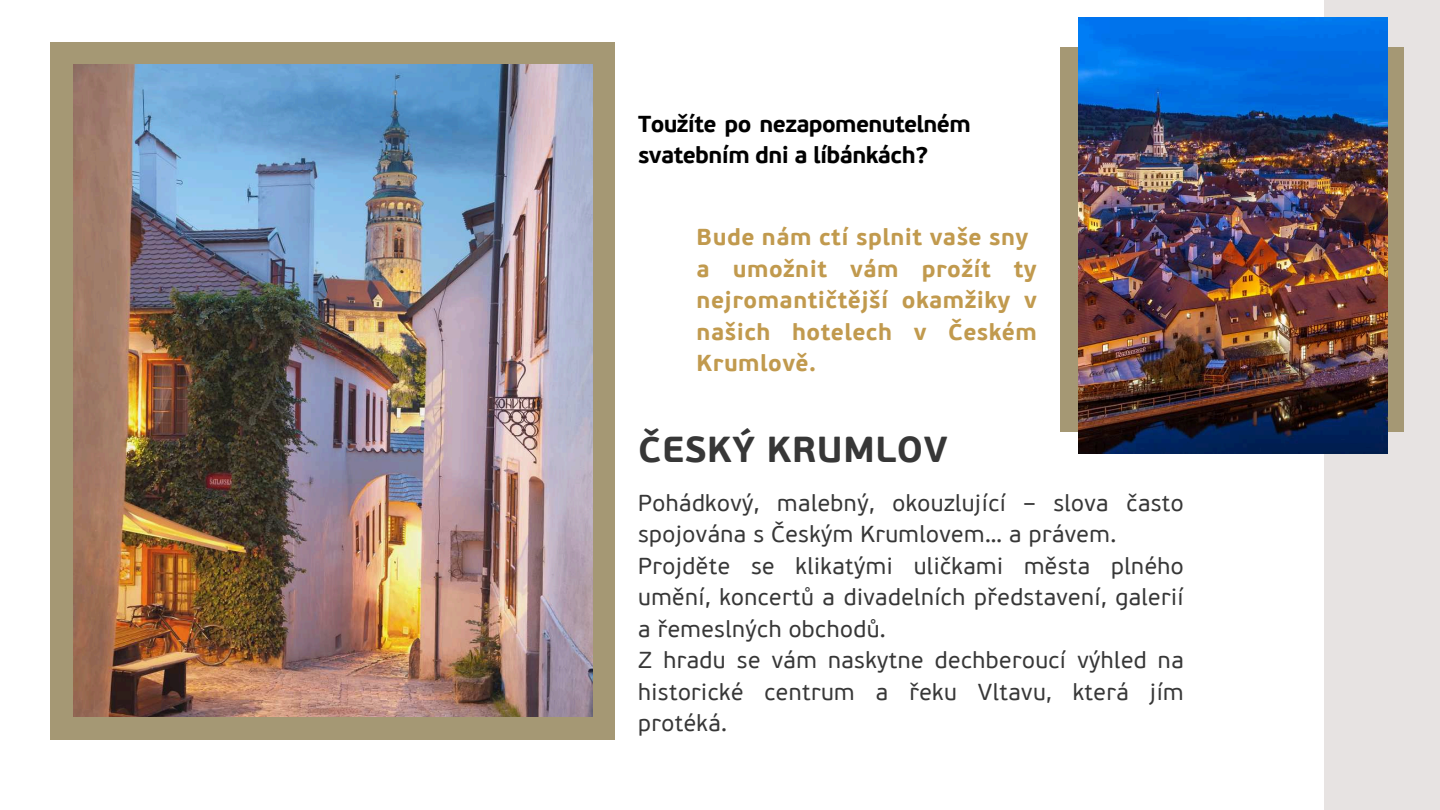
<style>
.page{position:relative;width:1440px;height:810px;background:#fff}
.page>*{position:absolute;margin:0;border:0;box-sizing:border-box;transform-origin:0 0}
.t1{font:700 36px "PF Beau Sans Pro";letter-spacing:.02em;color:#373737}
.t2{font:23px/31.5px "PF Beau Sans Pro";letter-spacing:.02em;color:#373737}
.t3{font:700 23px/31.5px "PF Beau Sans Pro";letter-spacing:.02em;color:#c19a4e}
.t4{font:700 23px/31.5px "PF Beau Sans Pro";letter-spacing:-.025em;color:#000}
</style>
<div class="page">
<div style="left:50px;top:42px;width:565px;height:697px;background:#a59874"></div>
<img style="left:73px;top:65px;width:520px;height:651px">
<div style="left:1325px;top:0;width:115px;height:810px;background:#e7e3e2"></div>
<div style="left:1061px;top:47px;width:343px;height:384px;background:#a59874"></div>
<img style="left:1079px;top:17px;width:309px;height:437px">
<p class="t4" style="left:638px;top:108px;width:334px">Toužíte po nezapomenutelném svatebním dni a líbánkách?</p>
<p class="t3" style="left:697px;top:222px;width:342px">Bude nám ctí splnit vaše sny a umožnit vám prožít ty nejromantičtější okamžiky v našich hotelech v Českém<br>Krumlově.</p>
<h1 class="t1" style="left:638px;top:427px;width:311px">ČESKÝ KRUMLOV</h1>
<p class="t2" style="left:638px;top:488px;width:547px">Pohádkový, malebný, okouzlující – slova často spojována s Českým Krumlovem… a právem.<br>Projděte se klikatými uličkami města plného umění, koncertů a divadelních představení, galerií a řemeslných obchodů.<br>Z hradu se vám naskytne dechberoucí výhled na historické centrum a řeku Vltavu, která jím protéká.</p>
</div>
